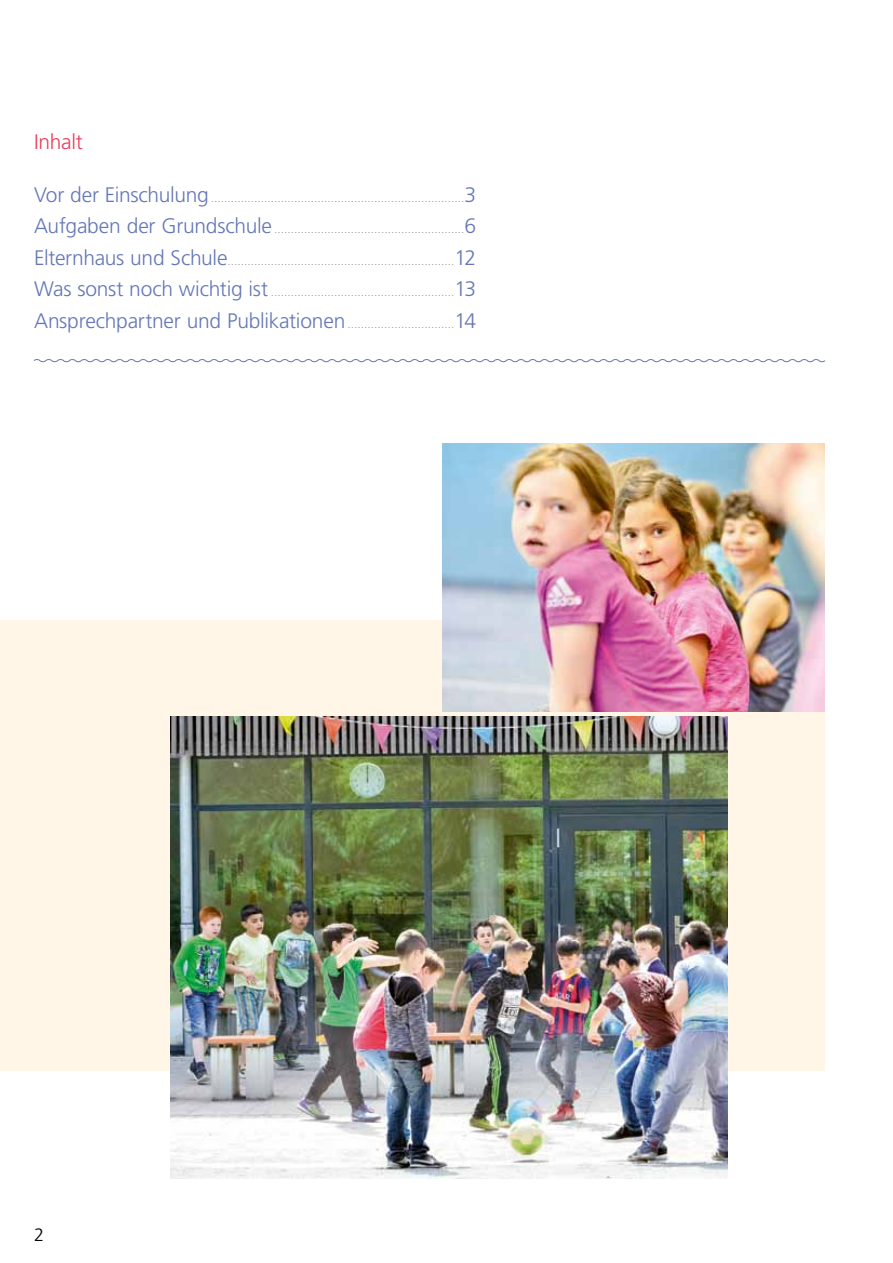
<style>
.page{position:relative;width:893px;height:1263px;background:#fff}
.page>*{position:absolute;margin:0;border:0;box-sizing:border-box;transform-origin:0 0}
.t1{font:300 21px "Frutiger";letter-spacing:-.01em;color:#6477b6}
.t2{font:300 21px "Frutiger";letter-spacing:-.015em;color:#e93e58}
.t3{font:300 18px "Frutiger";color:#000}
.t4{font:300 12px "Frutiger";color:#9e948d}
.s1{font-size:21px;color:#6477b6}
.s2{font-size:12px;color:#9e948d}
</style>
<div class="page">
<div style="left:0;top:621px;width:825px;height:450px;background:#fff6e8"></div>
<img style="left:170px;top:716px;width:557px;height:462px">
<img style="left:442px;top:443px;width:383px;height:269px">
<svg style="left:33px;top:359px;width:792px;height:4px"></svg>
<h1 class="t2" style="left:34px;top:130px;width:50px">Inhalt</h1>
<p class="t4" style="left:34px;top:191px;width:444px"><span class="s1">Vor der Einschulung</span>............................................................................<span class="s1">3</span></p>
<p class="t4" style="left:34px;top:222px;width:444px"><span class="s1">Aufgaben der Grundschule</span> .........................................................<span class="s1">6</span></p>
<p class="t4" style="left:34px;top:254px;width:444px"><span class="s1">Elternhaus und Schule</span>....................................................................<span class="s1">12</span></p>
<p class="t4" style="left:34px;top:285px;width:444px"><span class="s1">Was sonst noch wichtig ist</span> .......................................................<span class="s1">13</span></p>
<h1 class="t1" style="left:34px;top:308px;width:444px">Ansprechpartner und Publikationen <span class="s2">................................</span>14</h1>
<h2 class="t3" style="left:34px;top:1225px;width:12px">2</h2>
</div>
